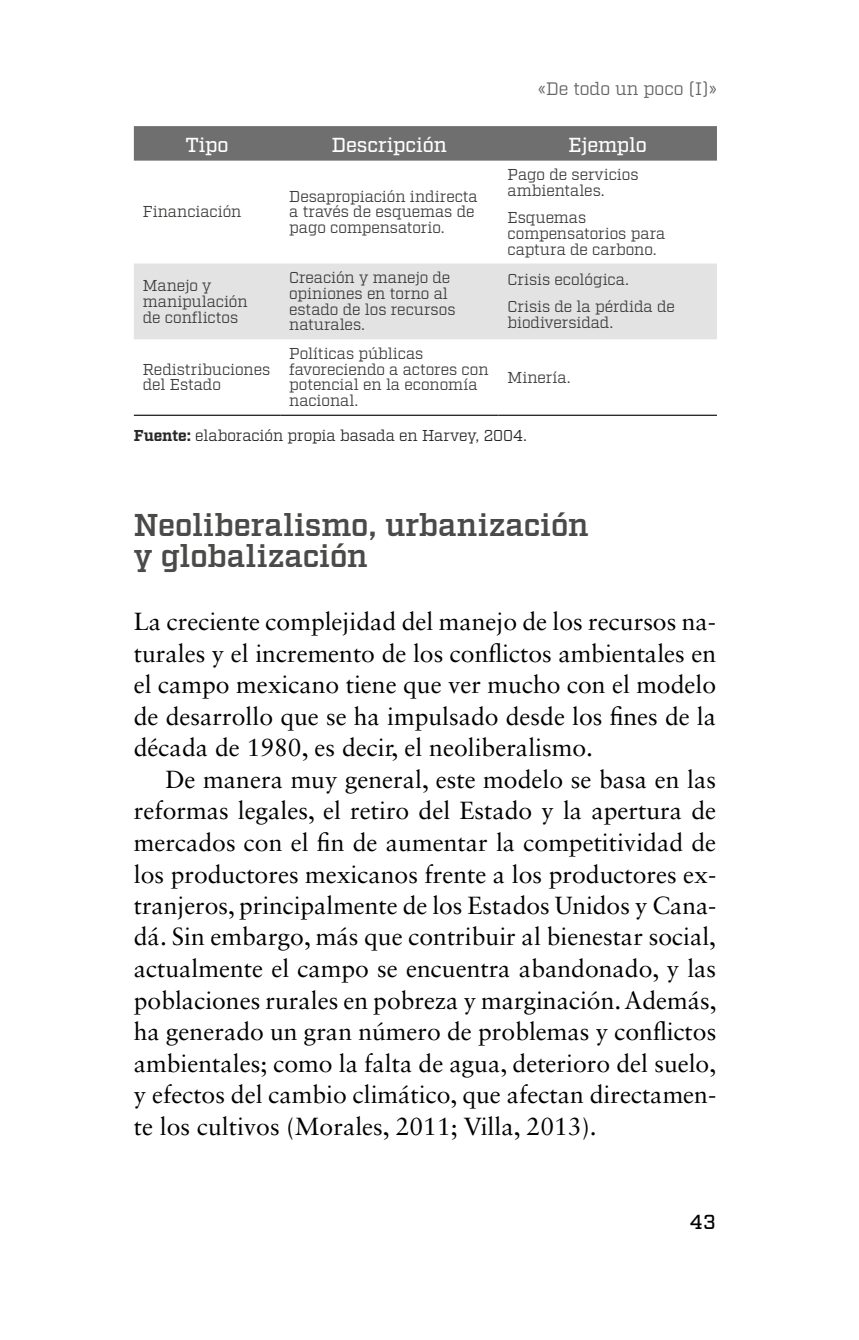
<style>
.page{position:relative;width:859px;height:1340px;background:#fff}
.page>*{position:absolute;margin:0;border:0;box-sizing:border-box;transform-origin:0 0}
.t1{font:600 31.5px/31.5px "Factoria";letter-spacing:-.01em;color:#4a4a49}
.t2{font:24.75px "Sabon LT Std";color:#000}
.t3{font:500 20.25px "Factoria";letter-spacing:-.01em;color:#fff}
.t4{font:500 20.25px "Factoria";color:#000}
.t5{font:18px "Factoria";color:#646363}
.t6{font:15.75px/15.8px "Factoria";letter-spacing:-.01em;color:#3c3c3b}
.t7{font:15.75px "Factoria";letter-spacing:-.01em;color:#282827}
.s1{font-weight:700}
</style>
<div class="page">
<div style="left:134px;top:126px;width:583px;height:35px;background:#706f6f"></div>
<div style="left:134px;top:263px;width:583px;height:76px;background:#e3e3e3"></div>
<hr style="left:134px;top:415px;width:146px;height:1px;background:#000">
<hr style="left:280px;top:415px;width:218px;height:1px;background:#000">
<hr style="left:498px;top:415px;width:219px;height:1px;background:#000">
<p class="t5" style="left:538px;top:78px;width:180px">«De todo un poco (I)»</p>
<p class="t3" style="left:185px;top:133px;width:45px">Tipo</p>
<p class="t3" style="left:332px;top:133px;width:117px">Descripción</p>
<p class="t3" style="left:568px;top:133px;width:80px">Ejemplo</p>
<p class="t6" style="left:143px;top:204px;width:100px">Financiación</p>
<p class="t6" style="left:289px;top:189px;width:190px">Desapropiación indirecta a través de esquemas de pago compensatorio.</p>
<p class="t6" style="left:507px;top:167px;width:132px">Pago de servicios ambientales.</p>
<p class="t6" style="left:507px;top:210px;width:159px">Esquemas compensatorios para captura de carbono.</p>
<p class="t6" style="left:143px;top:278px;width:106px">Manejo y manipulación de conflictos</p>
<p class="t6" style="left:289px;top:270px;width:168px">Creación y manejo de opiniones en torno al estado de los recursos naturales.</p>
<p class="t6" style="left:507px;top:267px;width:169px;line-height:27px">Crisis ecológica.<br>Crisis de la pérdida de</p>
<p class="t6" style="left:507px;top:315px;width:107px">biodiversidad.</p>
<p class="t6" style="left:143px;top:362px;width:129px">Redistribuciones del Estado</p>
<p class="t6" style="left:289px;top:346px;width:201px">Políticas públicas favoreciendo a actores con potencial en la economía nacional.</p>
<p class="t6" style="left:507px;top:369px;width:65px">Minería.</p>
<p class="t7" style="left:134px;top:426px;width:394px"><span class="s1">Fuente:</span> elaboración propia basada en Harvey, 2004.</p>
<p class="t1" style="left:134px;top:510px;width:456px">Neoliberalismo, urbanización y globalización</p>
<p class="t2" style="left:134px;top:607px;width:583px">La creciente complejidad del manejo de los recursos na-</p>
<p class="t2" style="left:134px;top:638px;width:584px">turales y el incremento de los conflictos ambientales en</p>
<p class="t2" style="left:134px;top:670px;width:583px">el campo mexicano tiene que ver mucho con el modelo</p>
<p class="t2" style="left:134px;top:701px;width:584px">de desarrollo que se ha impulsado desde los fines de la</p>
<p class="t2" style="left:134px;top:733px;width:460px">década de 1980, es decir, el neoliberalismo.</p>
<p class="t2" style="left:165px;top:764px;width:552px">De manera muy general, este modelo se basa en las</p>
<p class="t2" style="left:134px;top:796px;width:583px">reformas legales, el retiro del Estado y la apertura de</p>
<p class="t2" style="left:134px;top:827px;width:584px">mercados con el fin de aumentar la competitividad de</p>
<p class="t2" style="left:134px;top:859px;width:584px">los productores mexicanos frente a los productores ex-</p>
<p class="t2" style="left:134px;top:890px;width:584px">tranjeros, principalmente de los Estados Unidos y Cana-</p>
<p class="t2" style="left:134px;top:922px;width:583px">dá. Sin embargo, más que contribuir al bienestar social,</p>
<p class="t2" style="left:134px;top:953px;width:584px">actualmente el campo se encuentra abandonado, y las</p>
<p class="t2" style="left:134px;top:985px;width:584px">poblaciones rurales en pobreza y marginación. Además,</p>
<p class="t2" style="left:134px;top:1016px;width:584px">ha generado un gran número de problemas y conflictos</p>
<p class="t2" style="left:134px;top:1048px;width:584px">ambientales; como la falta de agua, deterioro del suelo,</p>
<p class="t2" style="left:134px;top:1079px;width:584px">y efectos del cambio climático, que afectan directamen-</p>
<p class="t2" style="left:134px;top:1111px;width:464px">te los cultivos (Morales, 2011; Villa, 2013).</p>
<p class="t4" style="left:689px;top:1210px;width:28px">43</p>
</div>
